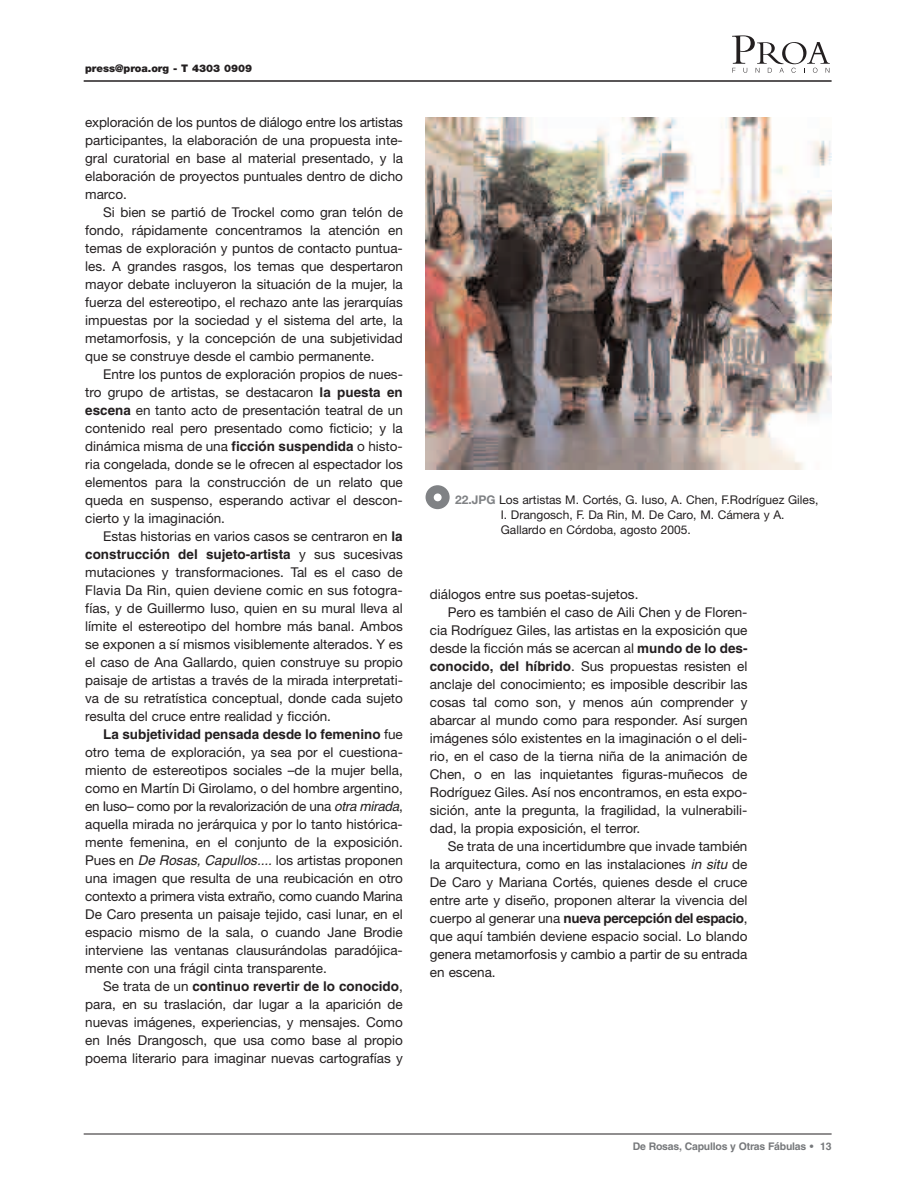
<style>
.page{position:relative;width:918px;height:1188px;background:#fff}
.page>*{position:absolute;margin:0;border:0;box-sizing:border-box;transform-origin:0 0}
.t1{font:13.5px/18px "Helvetica Neue";color:#231f20;text-align:justify}
.t2{font:700 13.5px "Helvetica";color:#231f20}
.t3{font:700 13.5px "Helvetica";letter-spacing:-.03em;color:#231f20}
.t4{font:12px/15px "Helvetica Neue";color:#231f20}
.t5{font:700 10.5px "Helvetica";letter-spacing:-.02em;color:#76787b}
.t6{font:900 10.5px "Helvetica Neue";color:#231f20}
.s1{font-family:"Helvetica";font-weight:700}
.s2{font-family:"Helvetica Neue";font-weight:400}
.s3{font-family:"Helvetica";font-style:italic}
.s4{font-weight:700;color:#808285}
</style>
<div class="page">
<svg style="left:732px;top:35px;width:98px;height:38px"></svg>
<hr style="left:84px;top:80px;width:748px;height:2px;background:#231f20">
<hr style="left:84px;top:1134px;width:748px;height:1px;background:#231f20">
<img style="left:425px;top:117px;width:407px;height:353px">
<div style="left:426px;top:485px;width:24px;height:24px;background:#808285;border-radius:50%"></div>
<div style="left:434px;top:493px;width:8px;height:8px;background:#fff;border-radius:50%"></div>
<p class="t6" style="left:85px;top:65px;width:168px">press@proa.org - T 4303 0909</p>
<p class="t1" style="left:85px;top:115px;width:319px">exploración de los puntos de diálogo entre los artistas participantes, la elaboración de una propuesta inte&shy;gral curatorial en base al material presentado, y la elaboración de proyectos puntuales dentro de dicho marco.</p>
<p class="t1" style="left:85px;top:205px;width:319px;text-indent:18px">Si bien se partió de Trockel como gran telón de fondo, rápidamente concentramos la atención en temas de exploración y puntos de contacto puntua&shy;les. A grandes rasgos, los temas que despertaron mayor debate incluyeron la situación de la mujer, la fuerza del estereotipo, el rechazo ante las jerarquías impuestas por la sociedad y el sistema del arte, la metamorfosis, y la concepción de una subjetividad que se construye desde el cambio permanente.</p>
<p class="t1" style="left:85px;top:367px;width:319px;text-indent:18px">Entre los puntos de exploración propios de nues&shy;tro grupo de artistas, se destacaron <span class="s1">la puesta en escena</span> en tanto acto de presentación teatral de un contenido real pero presentado como ficticio; y la dinámica misma de una <span class="s1">ficción suspendida</span> o histo&shy;ria congelada, donde se le ofrecen al espectador los elementos para la construcción de un relato que queda en suspenso, esperando activar el descon&shy;cierto y la imaginación.</p>
<p class="t1" style="left:103px;top:529px;width:301px">Estas historias en varios casos se centraron en <span class="s1">la</span></p>
<p class="t2" style="left:85px;top:549px;width:319px">construcción del sujeto-artista <span class="s2">y sus sucesivas</span></p>
<p class="t1" style="left:85px;top:565px;width:319px">mutaciones y transformaciones. Tal es el caso de Flavia Da Rin, quien deviene comic en sus fotogra&shy;fías, y de Guillermo Iuso, quien en su mural lleva al límite el estereotipo del hombre más banal. Ambos se exponen a sí mismos visiblemente alterados. Y es el caso de Ana Gallardo, quien construye su propio paisaje de artistas a través de la mirada interpretati&shy;va de su retratística conceptual, donde cada sujeto resulta del cruce entre realidad y ficción.</p>
<p class="t2" style="left:103px;top:729px;width:301px">La subjetividad pensada desde lo femenino <span class="s2">fue</span></p>
<p class="t1" style="left:85px;top:745px;width:319px">otro tema de exploración, ya sea por el cuestiona&shy;miento de estereotipos sociales –de la mujer bella, como en Martín Di Girolamo, o del hombre argentino, en Iuso– como por la revalorización de una <span class="s3">otra mirada</span>, aquella mirada no jerárquica y por lo tanto histórica&shy;mente femenina, en el conjunto de la exposición.<br>Pues en <span class="s3">De Rosas, Capullos....</span> los artistas proponen una imagen que resulta de una reubicación en otro contexto a primera vista extraño, como cuando Marina De Caro presenta un paisaje tejido, casi lunar, en el espacio mismo de la sala, o cuando Jane Brodie interviene las ventanas clausurándolas paradójica&shy;mente con una frágil cinta transparente.</p>
<p class="t2" style="left:103px;top:981px;width:301px"><span class="s2">Se trata de un</span> continuo revertir de lo conocido<span class="s2">,</span></p>
<p class="t1" style="left:85px;top:997px;width:319px">para, en su traslación, dar lugar a la aparición de nuevas imágenes, experiencias, y mensajes. Como en Inés Drangosch, que usa como base al propio poema literario para imaginar nuevas cartografías y</p>
<p class="t4" style="left:501px;top:493px;width:319px;text-indent:-46px"><span class="s4">22.JPG</span> Los artistas M. Cortés, G. Iuso, A. Chen, F.Rodríguez Giles,<br>I. Drangosch, F. Da Rin, M. De Caro, M. Cámera y A.<br>Gallardo en Córdoba, agosto 2005.</p>
<p class="t1" style="left:430px;top:586px;width:210px">diálogos entre sus poetas-sujetos.</p>
<p class="t1" style="left:448px;top:604px;width:301px">Pero es también el caso de Aili Chen y de Floren-</p>
<p class="t1" style="left:430px;top:622px;width:319px">cia Rodríguez Giles, las artistas en la exposición que</p>
<p class="t1" style="left:430px;top:640px;width:319px">desde la ficción más se acercan al <span class="s1">mundo de lo des-</span></p>
<p class="t1" style="left:430px;top:658px;width:319px"><span class="s1">conocido, del híbrido</span>. Sus propuestas resisten el</p>
<p class="t1" style="left:430px;top:676px;width:319px">anclaje del conocimiento; es imposible describir las</p>
<p class="t1" style="left:430px;top:694px;width:319px">cosas tal como son, y menos aún comprender y</p>
<p class="t1" style="left:430px;top:712px;width:319px">abarcar al mundo como para responder. Así surgen</p>
<p class="t1" style="left:430px;top:730px;width:319px">imágenes sólo existentes en la imaginación o el deli-</p>
<p class="t1" style="left:430px;top:748px;width:319px">rio, en el caso de la tierna niña de la animación de</p>
<p class="t1" style="left:430px;top:766px;width:319px">Chen, o en las inquietantes figuras-muñecos de</p>
<p class="t1" style="left:430px;top:784px;width:319px">Rodríguez Giles. Así nos encontramos, en esta expo-</p>
<p class="t1" style="left:430px;top:802px;width:319px">sición, ante la pregunta, la fragilidad, la vulnerabili-</p>
<p class="t1" style="left:430px;top:820px;width:212px">dad, la propia exposición, el terror.</p>
<p class="t1" style="left:448px;top:838px;width:301px">Se trata de una incertidumbre que invade también</p>
<p class="t1" style="left:430px;top:856px;width:319px">la arquitectura, como en las instalaciones <span class="s3">in situ</span> de</p>
<p class="t1" style="left:430px;top:874px;width:319px">De Caro y Mariana Cortés, quienes desde el cruce</p>
<p class="t1" style="left:430px;top:892px;width:319px">entre arte y diseño, proponen alterar la vivencia del</p>
<p class="t3" style="left:430px;top:913px;width:319px"><span class="s2">cuerpo al generar una</span> nueva percepción del espacio<span class="s2">,</span></p>
<p class="t1" style="left:430px;top:928px;width:319px">que aquí también deviene espacio social. Lo blando genera metamorfosis y cambio a partir de su entrada en escena.</p>
<p class="t5" style="left:633px;top:1142px;width:200px">De Rosas, Capullos y Otras Fábulas • 13</p>
</div>
